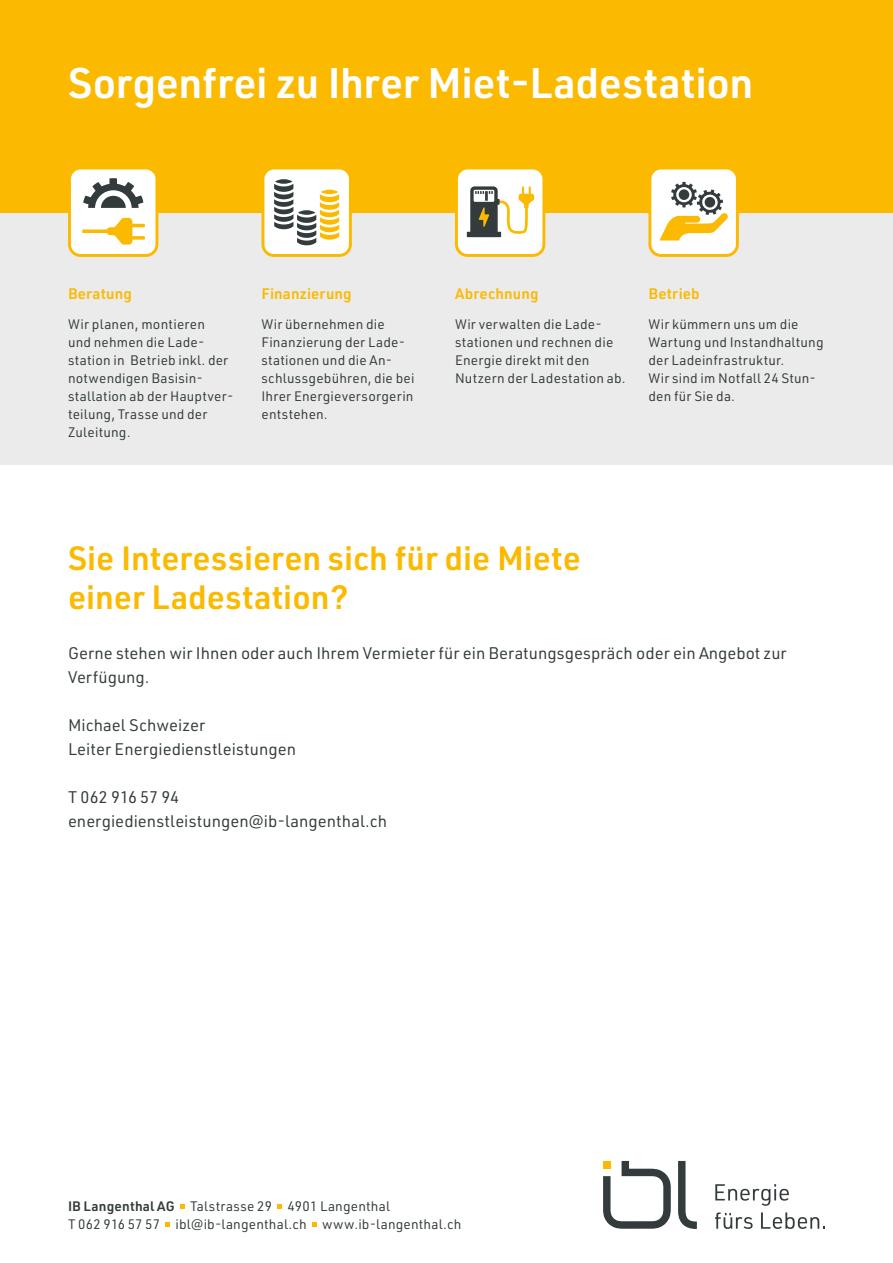
<style>
.page{position:relative;width:893px;height:1263px;background:#fff}
.page>*{position:absolute;margin:0;border:0;box-sizing:border-box;transform-origin:0 0}
.Head_Demi{font:600 42px "URWDIN";letter-spacing:-.01em;color:#fff}
.Untertitel{font:600 33px/39px "URWDIN";color:#fbba00}
.Lauftext_11-14{font:16.5px/24px "URWDIN";color:#333b3c}
.Zwischentitel_10-12{font:600 15px "URWDIN";letter-spacing:.01em;color:#fbba00}
.Lauftext_9-12{font:13.5px/18px "URWDIN";letter-spacing:.015em;color:#333b3c}
.s1{font-weight:600}
</style>
<div class="page">
<svg style="left:715px;top:1184px;width:74px;height:22px"></svg>
<svg style="left:715px;top:1212px;width:38px;height:17px"></svg>
<svg style="left:761px;top:1212px;width:64px;height:17px"></svg>
<svg style="left:678px;top:1161px;width:19px;height:68px"></svg>
<svg style="left:603px;top:1161px;width:68px;height:68px"></svg>
<div style="left:0;top:0;width:893px;height:293px;background:#fbba00"></div>
<div style="left:0;top:213px;width:893px;height:251px;background:#ebebec"></div>
<svg style="left:180px;top:1204px;width:5px;height:5px"></svg>
<svg style="left:278px;top:1204px;width:4px;height:5px"></svg>
<svg style="left:165px;top:1222px;width:5px;height:5px"></svg>
<svg style="left:312px;top:1222px;width:5px;height:5px"></svg>
<svg style="left:455px;top:169px;width:90px;height:88px;background:#e0d7ba"></svg>
<svg style="left:648px;top:169px;width:91px;height:88px;background:#eddfb6"></svg>
<svg style="left:68px;top:169px;width:90px;height:88px;background:#e7dcbb"></svg>
<svg style="left:261px;top:169px;width:91px;height:88px;background:#e4d9b8"></svg>
<svg style="left:298px;top:210px;width:17px;height:5px"></svg>
<p class="Head_Demi" style="left:68px;top:55px;width:687px">Sorgenfrei zu Ihrer Miet-Ladestation</p>
<p class="Zwischentitel_10-12" style="left:68px;top:283px;width:65px">Beratung</p>
<p class="Lauftext_9-12" style="left:68px;top:315px;width:167px">Wir planen, montieren<br>und nehmen die Lade&shy;station in Betrieb inkl. der notwendigen Basisin&shy;stallation ab der Hauptver&shy;teilung, Trasse und der<br>Zuleitung.</p>
<p class="Zwischentitel_10-12" style="left:261px;top:283px;width:92px">Finanzierung</p>
<p class="Lauftext_9-12" style="left:261px;top:315px;width:154px">Wir übernehmen die<br>Finanzierung der Lade&shy;stationen und die An&shy;schlussgebühren, die bei<br>Ihrer Energieversorgerin entstehen.</p>
<p class="Zwischentitel_10-12" style="left:455px;top:283px;width:85px">Abrechnung</p>
<p class="Lauftext_9-12" style="left:455px;top:315px;width:172px">Wir verwalten die Lade&shy;stationen und rechnen die<br>Energie direkt mit den<br>Nutzern der Ladestation ab.</p>
<p class="Zwischentitel_10-12" style="left:648px;top:283px;width:53px">Betrieb</p>
<p class="Lauftext_9-12" style="left:648px;top:315px;width:177px">Wir kümmern uns um die<br>Wartung und Instandhaltung der Ladeinfrastruktur.<br>Wir sind im Notfall 24 Stun&shy;den für Sie da.</p>
<p class="Untertitel" style="left:68px;top:537px;width:514px">Sie Interessieren sich für die Miete einer Ladestation?</p>
<p class="Lauftext_11-14" style="left:68px;top:640px;width:720px">Gerne stehen wir Ihnen oder auch Ihrem Vermieter für ein Beratungsgespräch oder ein Angebot zur<br>Verfügung.</p>
<p class="Lauftext_11-14" style="left:68px;top:712px;width:139px">Michael Schweizer</p>
<p class="Lauftext_11-14" style="left:68px;top:736px;width:229px">Leiter Energiedienstleistungen</p>
<p class="Lauftext_11-14" style="left:68px;top:784px;width:112px">T 062 916 57 94</p>
<p class="Lauftext_11-14" style="left:68px;top:808px;width:321px">energiedienstleistungen@ib-langenthal.ch</p>
<p class="Lauftext_9-12" style="left:68px;top:1197px;width:395px"><span class="s1">IB Langenthal AG</span> Talstrasse 29 4901 Langenthal<br>T 062 916 57 57 ibl@ib-langenthal.ch www.ib-langenthal.ch</p>
</div>
